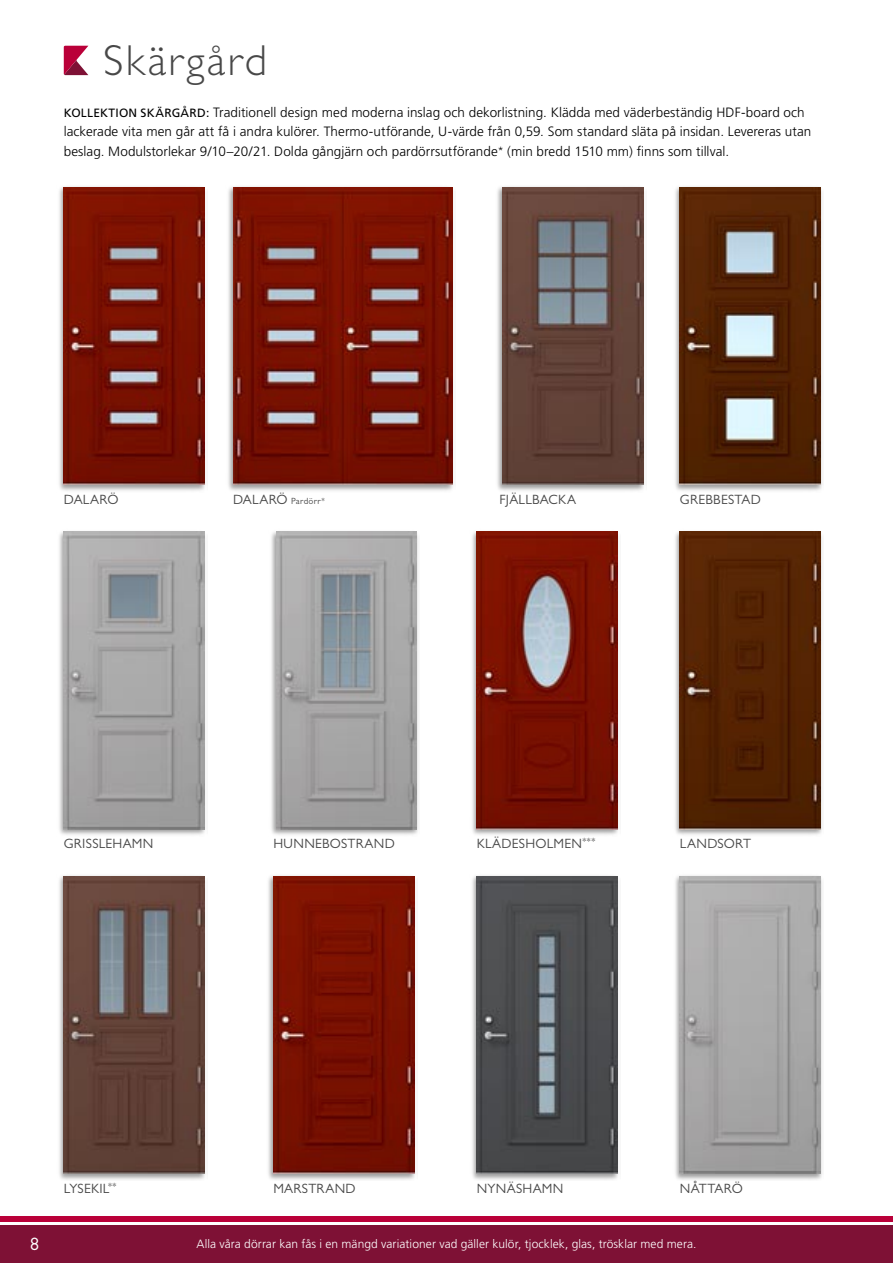
<style>
.page{position:relative;width:893px;height:1263px;background:#fff}
.page>*{position:absolute;margin:0;border:0;box-sizing:border-box;transform-origin:0 0}
.t1{font:300 43.5px "Gill Sans";letter-spacing:.06em;color:#484848}
.t2{font:18px "Gill Sans";color:#fff}
.t3{font:300 13.5px/19.5px "Frutiger";color:#000}
.t4{font:13.5px "Gill Sans";letter-spacing:.02em;color:#484848}
.t5{font:300 12px "Frutiger";letter-spacing:.01em;color:#fff}
.t6{font:9px "Gill Sans";letter-spacing:.03em;color:#484848}
.s1{font-weight:400;font-size:12px}
.s2{font-size:10.5px}
.s3{font-size:13.5px}
</style>
<div class="page">
<div style="left:0;top:1225px;width:893px;height:38px;background:#7e1135"></div>
<div style="left:0;top:1216px;width:893px;height:5px;background:#ba0039"></div>
<svg style="left:64px;top:46px;width:24px;height:29px"></svg>
<div style="left:56px;top:528px;width:152px;height:309px;background:#000;opacity:.4"></div>
<img style="left:64px;top:532px;width:141px;height:297px">
<div style="left:266px;top:873px;width:152px;height:308px;background:#000;opacity:.4"></div>
<img style="left:273px;top:876px;width:141px;height:298px">
<div style="left:672px;top:528px;width:152px;height:309px;background:#000;opacity:.4"></div>
<img style="left:680px;top:532px;width:141px;height:297px">
<div style="left:56px;top:873px;width:152px;height:308px;background:#000;opacity:.4"></div>
<img style="left:64px;top:876px;width:141px;height:298px">
<div style="left:269px;top:528px;width:151px;height:309px;background:#000;opacity:.4"></div>
<img style="left:276px;top:532px;width:141px;height:297px">
<div style="left:469px;top:528px;width:152px;height:309px;background:#000;opacity:.4"></div>
<img style="left:477px;top:532px;width:140px;height:297px">
<div style="left:672px;top:184px;width:152px;height:308px;background:#000;opacity:.4"></div>
<img style="left:680px;top:187px;width:141px;height:298px">
<div style="left:495px;top:184px;width:151px;height:308px;background:#000;opacity:.4"></div>
<img style="left:502px;top:187px;width:141px;height:298px">
<div style="left:672px;top:873px;width:152px;height:308px;background:#000;opacity:.4"></div>
<img style="left:680px;top:876px;width:141px;height:298px">
<div style="left:469px;top:873px;width:152px;height:308px;background:#000;opacity:.4"></div>
<img style="left:477px;top:876px;width:140px;height:298px">
<div style="left:225px;top:184px;width:230px;height:308px;background:#000;opacity:.4"></div>
<img style="left:233px;top:187px;width:219px;height:298px">
<div style="left:56px;top:184px;width:152px;height:308px;background:#000;opacity:.4"></div>
<img style="left:64px;top:187px;width:141px;height:298px">
<h1 class="t1" style="left:103px;top:36px;width:165px">Skärgård</h1>
<p class="t3" style="left:64px;top:102px;width:749px"><span class="s1">KOLLEKTION SKÄRGÅRD:</span> Traditionell design med moderna inslag och dekorlistning. Klädda med väderbeständig HDF-board och lackerade vita men går att få i andra kulörer. Thermo-utförande, U-värde från 0,59. Som standard släta på insidan. Levereras utan beslag. Modulstorlekar 9/10–20/21. Dolda gångjärn och pardörrsutförande<span class="s2">*</span> (min bredd 1510 mm) finns som tillval.</p>
<p class="t4" style="left:64px;top:491px;width:56px">DALARÖ</p>
<p class="t6" style="left:233px;top:495px;width:93px"><span class="s3">DALARÖ</span> Pardörr*</p>
<p class="t4" style="left:500px;top:491px;width:78px">FJÄLLBACKA</p>
<p class="t4" style="left:680px;top:491px;width:83px">GREBBESTAD</p>
<p class="t4" style="left:64px;top:836px;width:91px">GRISSLEHAMN</p>
<p class="t4" style="left:273px;top:836px;width:123px">HUNNEBOSTRAND</p>
<p class="t4" style="left:477px;top:836px;width:120px">KLÄDESHOLMEN<sup>***</sup></p>
<p class="t4" style="left:680px;top:836px;width:73px">LANDSORT</p>
<p class="t4" style="left:64px;top:1180px;width:54px">LYSEKIL<sup>**</sup></p>
<p class="t4" style="left:273px;top:1180px;width:84px">MARSTRAND</p>
<p class="t4" style="left:477px;top:1180px;width:88px">NYNÄSHAMN</p>
<p class="t4" style="left:680px;top:1180px;width:64px">NÅTTARÖ</p>
<h2 class="t2" style="left:30px;top:1233px;width:10px">8</h2>
<p class="t5" style="left:197px;top:1237px;width:501px">Alla våra dörrar kan fås i en mängd variationer vad gäller kulör, tjocklek, glas, trösklar med mera.</p>
</div>
